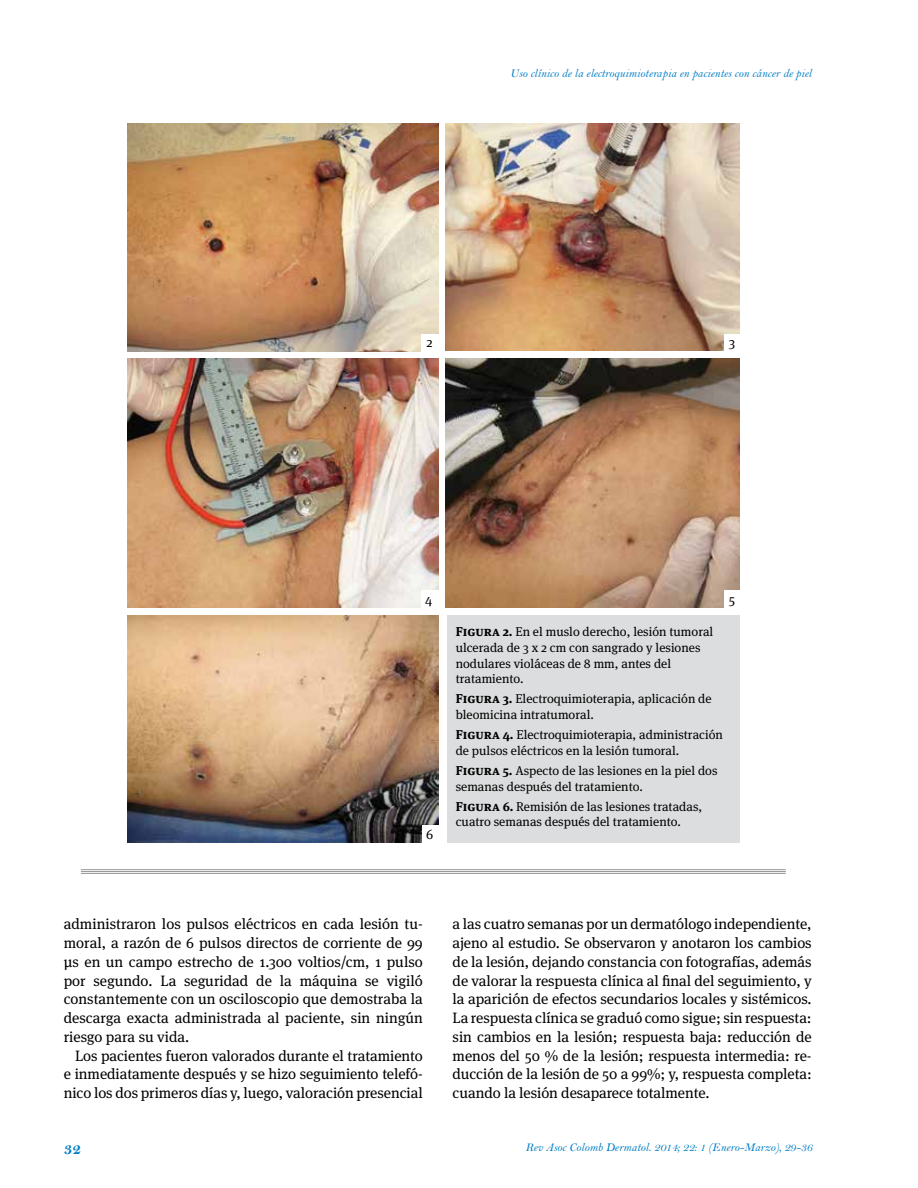
<style>
.page{position:relative;width:918px;height:1188px;background:#fff}
.page>*{position:absolute;margin:0;border:0;box-sizing:border-box;transform-origin:0 0}
.t1{font:16.5px "Bell MT Bold";color:#007dc5}
.t2{font:15px/18.8px "Meta Serif OT";letter-spacing:-.005em;color:#000;text-align:justify}
.t3{font:13.5px "Meta Serif OT";color:#000}
.t4{font:12.75px/15.8px "Meta Serif OT";color:#000}
.t5{font:12px "Bell MT Italic";color:#007dc5}
.s1{font-weight:700}
</style>
<div class="page">
<div style="left:447px;top:616px;width:293px;height:227px;background:#dcddde"></div>
<img style="left:127px;top:124px;width:311px;height:227px">
<img style="left:446px;top:359px;width:294px;height:249px">
<img style="left:127px;top:616px;width:311px;height:227px">
<img style="left:446px;top:124px;width:294px;height:227px">
<img style="left:127px;top:359px;width:311px;height:249px">
<hr style="left:81px;top:869px;width:705px;height:1px;background:#939598">
<hr style="left:81px;top:871px;width:705px;height:1px;background:#939598">
<hr style="left:81px;top:873px;width:705px;height:1px;background:#939598">
<div style="left:421px;top:334px;width:17px;height:18px;background:#fff"></div>
<div style="left:724px;top:334px;width:17px;height:18px;background:#fff"></div>
<div style="left:421px;top:591px;width:17px;height:17px;background:#fff"></div>
<div style="left:724px;top:591px;width:17px;height:17px;background:#fff"></div>
<div style="left:422px;top:826px;width:17px;height:17px;background:#fff"></div>
<p class="t5" style="left:510px;top:66px;width:303px">Uso clínico de la electroquimioterapia en pacientes con cáncer de piel</p>
<p class="t3" style="left:426px;top:335px;width:8px">2</p>
<p class="t3" style="left:729px;top:335px;width:8px">3</p>
<p class="t3" style="left:425px;top:591px;width:9px">4</p>
<p class="t3" style="left:729px;top:591px;width:8px">5</p>
<p class="t3" style="left:426px;top:827px;width:9px">6</p>
<p class="t4" style="left:456px;top:624px;width:259px"><span class="s1">Figura 2.</span> En el muslo derecho, lesión tumoral ulcerada de 3 x 2 cm con sangrado y lesiones nodulares violáceas de 8 mm, antes del tratamiento.</p>
<p class="t4" style="left:456px;top:691px;width:257px"><span class="s1">Figura 3.</span> Electroquimioterapia, aplicación de bleomicina intratumoral.</p>
<p class="t4" style="left:456px;top:727px;width:269px"><span class="s1">Figura 4.</span> Electroquimioterapia, administración de pulsos eléctricos en la lesión tumoral.</p>
<p class="t4" style="left:456px;top:763px;width:263px"><span class="s1">Figura 5.</span> Aspecto de las lesiones en la piel dos semanas después del tratamiento.</p>
<p class="t4" style="left:456px;top:799px;width:248px"><span class="s1">Figura 6.</span> Remisión de las lesiones tratadas, cuatro semanas después del tratamiento.</p>
<p class="t2" style="left:64px;top:915px;width:361px">administraron los pulsos eléctricos en cada lesión tu&shy;moral, a razón de 6 pulsos directos de corriente de 99 µs en un campo estrecho de 1.300 voltios/cm, 1 pulso por segundo. La seguridad de la máquina se vigiló constantemente con un osciloscopio que demostraba la descarga exacta administrada al paciente, sin ningún riesgo para su vida.</p>
<p class="t2" style="left:64px;top:1046px;width:361px;text-indent:11px">Los pacientes fueron valorados durante el tratamiento e inmediatamente después y se hizo seguimiento telefó&shy;nico los dos primeros días y, luego, valoración presencial</p>
<p class="t1" style="left:64px;top:1138px;width:19px">32</p>
<p class="t2" style="left:453px;top:915px;width:361px">a las cuatro semanas por un dermatólogo independiente, ajeno al estudio. Se observaron y anotaron los cambios de la lesión, dejando constancia con fotografías, además de valorar la respuesta clínica al final del seguimiento, y la aparición de efectos secundarios locales y sistémicos.<br>La respuesta clínica se graduó como sigue; sin respuesta: sin cambios en la lesión; respuesta baja: reducción de menos del 50 % de la lesión; respuesta intermedia: re&shy;ducción de la lesión de 50 a 99%; y, respuesta completa: cuando la lesión desaparece totalmente.</p>
<p class="t5" style="left:525px;top:1140px;width:289px">Rev Asoc Colomb Dermatol. 2014; 22: 1 (Enero-Marzo), 29-36</p>
</div>
